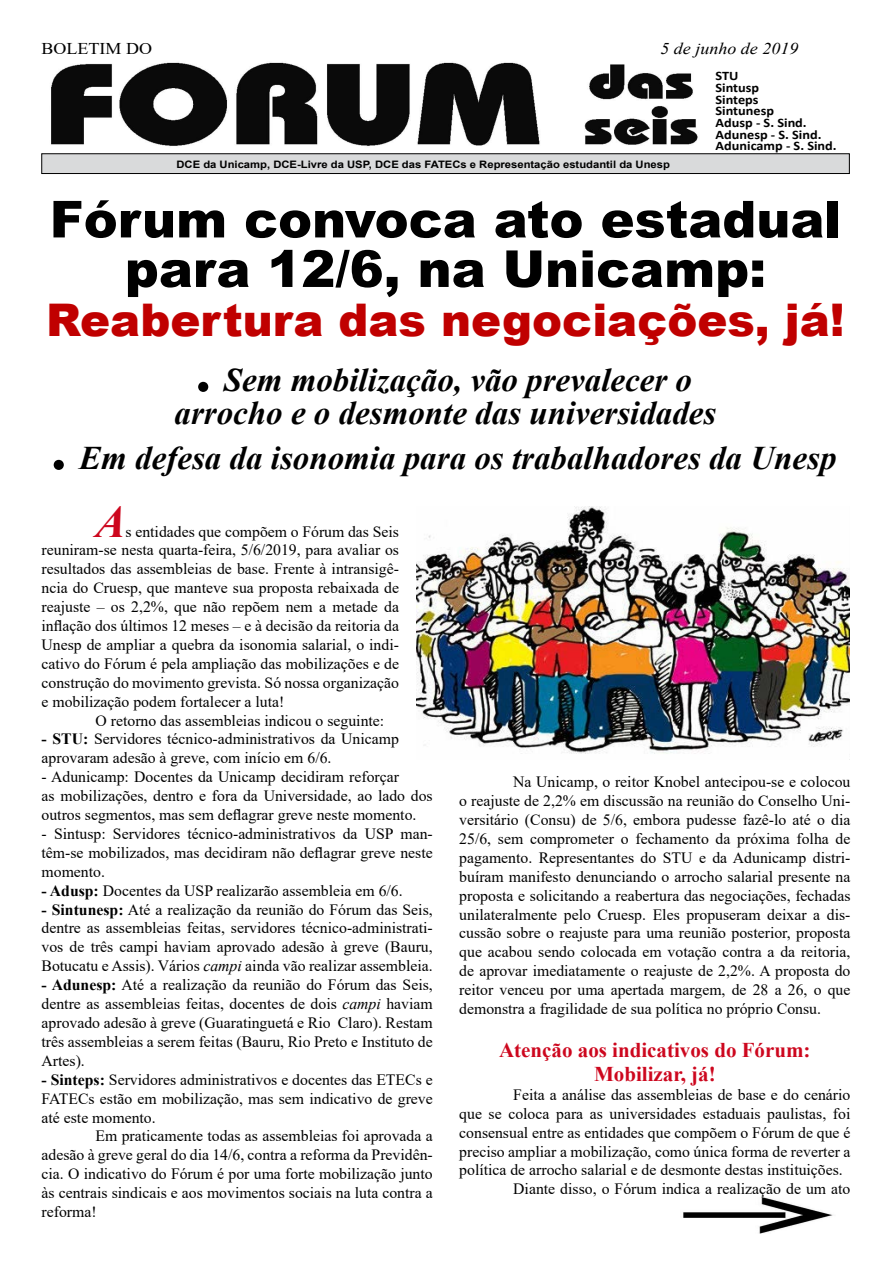
<style>
.page{position:relative;width:893px;height:1263px;background:#fff}
.page>*{position:absolute;margin:0;border:0;box-sizing:border-box;transform-origin:0 0}
.t1{font:900 51px/49.5px "Arial";color:#000;text-align:center}
.t2{font:900 45px "Arial";color:#c00000}
.t3{font:italic 700 45px "Times New Roman";color:#cd071e}
.t4{font:italic 700 33px/33px "Times New Roman";color:#000;text-align:center}
.t5{font:700 21px/24px "Times New Roman";color:#cd071e;text-align:center}
.t6{font:italic 16.5px "Times New Roman";color:#000;scale:1.1 1}
.t7{font:16.5px "Times New Roman";color:#000;scale:1.1 1}
.t8{font:15.75px/18.9px "Times New Roman";color:#000;text-align:justify}
.t9{font:700 13.05px/11.7px "Calibri";color:#000;scale:1.1 1}
.t10{font:700 10.2px "Arial";color:#000;scale:1.1 1}
.s1{font-size:63px}
.s2{font-weight:700}
.s3{font-style:italic}
</style>
<div class="page">
<img style="left:42px;top:62px;width:664px;height:92px">
<div style="left:42px;top:154px;width:807px;height:20px;background:#d9dadb"></div>
<div style="left:42px;top:154px;width:807px;height:20px;border:1px solid #000"></div>
<img style="left:683px;top:1197px;width:150px;height:37px">
<img style="left:416px;top:506px;width:433px;height:248px">
<p class="t7" style="left:42px;top:37px;width:102px">BOLETIM DO</p>
<p class="t6" style="left:660px;top:37px;width:127px">5 de junho de 2019</p>
<p class="t9" style="left:716px;top:70px;width:112px">STU<br>Sintusp<br>Sinteps<br>Sintunesp<br>Adusp - S. Sind.<br>Adunesp - S. Sind.<br>Adunicamp - S. Sind.</p>
<p class="t10" style="left:176px;top:157px;width:450px">DCE da Unicamp, DCE-Livre da USP, DCE das FATECs e Representação estudantil da Unesp</p>
<h1 class="t1" style="left:50px;top:193px;width:793px">Fórum convoca ato estadual para 12/6, na Unicamp:</h1>
<h2 class="t2" style="left:46px;top:288px;width:800px">Reabertura das negociações, já!</h2>
<h3 class="t4" style="left:175px;top:363px;width:543px"><span class="s1">.</span> Sem mobilização, vão prevalecer o arrocho e o desmonte das universidades</h3>
<h3 class="t4" style="left:55px;top:441px;width:783px"><span class="s1">.</span> Em defesa da isonomia para os trabalhadores da Unesp</h3>
<h2 class="t3" style="left:96px;top:490px;width:32px">A</h2>
<p class="t8" style="left:42px;top:521px;width:359px;text-indent:84px">s entidades que compõem o Fórum das Seis reuniram-se nesta quarta-feira, 5/6/2019, para avaliar os resultados das assembleias de base. Frente à intransigê&shy;ncia do Cruesp, que manteve sua proposta rebaixada de reajuste – os 2,2%, que não repõem nem a metade da inflação dos últimos 12 meses – e à decisão da reitoria da Unesp de ampliar a quebra da isonomia salarial, o indi&shy;cativo do Fórum é pela ampliação das mobilizações e de construção do movimento grevista. Só nossa organização e mobilização podem fortalecer a luta!</p>
<p class="t8" style="left:96px;top:710px;width:290px">O retorno das assembleias indicou o seguinte:</p>
<p class="t8" style="left:42px;top:729px;width:359px"><span class="s2">- STU:</span> Servidores técnico-administrativos da Unicamp aprovaram adesão à greve, com início em 6/6.</p>
<p class="t8" style="left:42px;top:767px;width:393px;text-align:left">- Adunicamp: Docentes da Unicamp decidiram reforçar<br>as mobilizações, dentro e fora da Universidade, ao lado dos outros segmentos, mas sem deflagrar greve neste momento.</p>
<p class="t8" style="left:42px;top:824px;width:393px">- Sintusp: Servidores técnico-administrativos da USP man&shy;têm-se mobilizados, mas decidiram não deflagrar greve neste momento.</p>
<p class="t8" style="left:42px;top:880px;width:363px"><span class="s2">- Adusp:</span> Docentes da USP realizarão assembleia em 6/6.</p>
<p class="t8" style="left:42px;top:899px;width:393px"><span class="s2">- Sintunesp:</span> Até a realização da reunião do Fórum das Seis, dentre as assembleias feitas, servidores técnico-administrati&shy;vos de três campi haviam aprovado adesão à greve (Bauru, Botucatu e Assis). Vários <span class="s3">campi</span> ainda vão realizar assembleia.</p>
<p class="t8" style="left:42px;top:975px;width:393px"><span class="s2">- Adunesp:</span> Até a realização da reunião do Fórum das Seis, dentre as assembleias feitas, docentes de dois <span class="s3">campi</span> haviam aprovado adesão à greve (Guaratinguetá e Rio Claro). Restam três assembleias a serem feitas (Bauru, Rio Preto e Instituto de Artes).</p>
<p class="t8" style="left:42px;top:1069px;width:393px"><span class="s2">- Sinteps:</span> Servidores administrativos e docentes das ETECs e FATECs estão em mobilização, mas sem indicativo de greve até este momento.</p>
<p class="t8" style="left:42px;top:1126px;width:393px;text-indent:54px">Em praticamente todas as assembleias foi aprovada a adesão à greve geral do dia 14/6, contra a reforma da Previdên&shy;cia. O indicativo do Fórum é por uma forte mobilização junto às centrais sindicais e aos movimentos sociais na luta contra a reforma!</p>
<p class="t8" style="left:459px;top:772px;width:393px;text-indent:54px">Na Unicamp, o reitor Knobel antecipou-se e colocou o reajuste de 2,2% em discussão na reunião do Conselho Uni&shy;versitário (Consu) de 5/6, embora pudesse fazê-lo até o dia 25/6, sem comprometer o fechamento da próxima folha de pagamento. Representantes do STU e da Adunicamp distri&shy;buíram manifesto denunciando o arrocho salarial presente na proposta e solicitando a reabertura das negociações, fechadas unilateralmente pelo Cruesp. Eles propuseram deixar a dis&shy;cussão sobre o reajuste para uma reunião posterior, proposta que acabou sendo colocada em votação contra a da reitoria, de aprovar imediatamente o reajuste de 2,2%. A proposta do reitor venceu por uma apertada margem, de 28 a 26, o que demonstra a fragilidade de sua política no próprio Consu.</p>
<h3 class="t5" style="left:499px;top:1037px;width:313px">Atenção aos indicativos do Fórum:<br>Mobilizar, já!</h3>
<p class="t8" style="left:513px;top:1085px;width:339px">Feita a análise das assembleias de base e do cenário</p>
<p class="t8" style="left:459px;top:1103px;width:393px">que se coloca para as universidades estaduais paulistas, foi</p>
<p class="t8" style="left:459px;top:1122px;width:393px">consensual entre as entidades que compõem o Fórum de que é</p>
<p class="t8" style="left:459px;top:1141px;width:393px">preciso ampliar a mobilização, como única forma de reverter a</p>
<p class="t8" style="left:459px;top:1160px;width:385px">política de arrocho salarial e de desmonte destas instituições.</p>
<p class="t8" style="left:513px;top:1179px;width:339px">Diante disso, o Fórum indica a realização de um ato</p>
</div>
